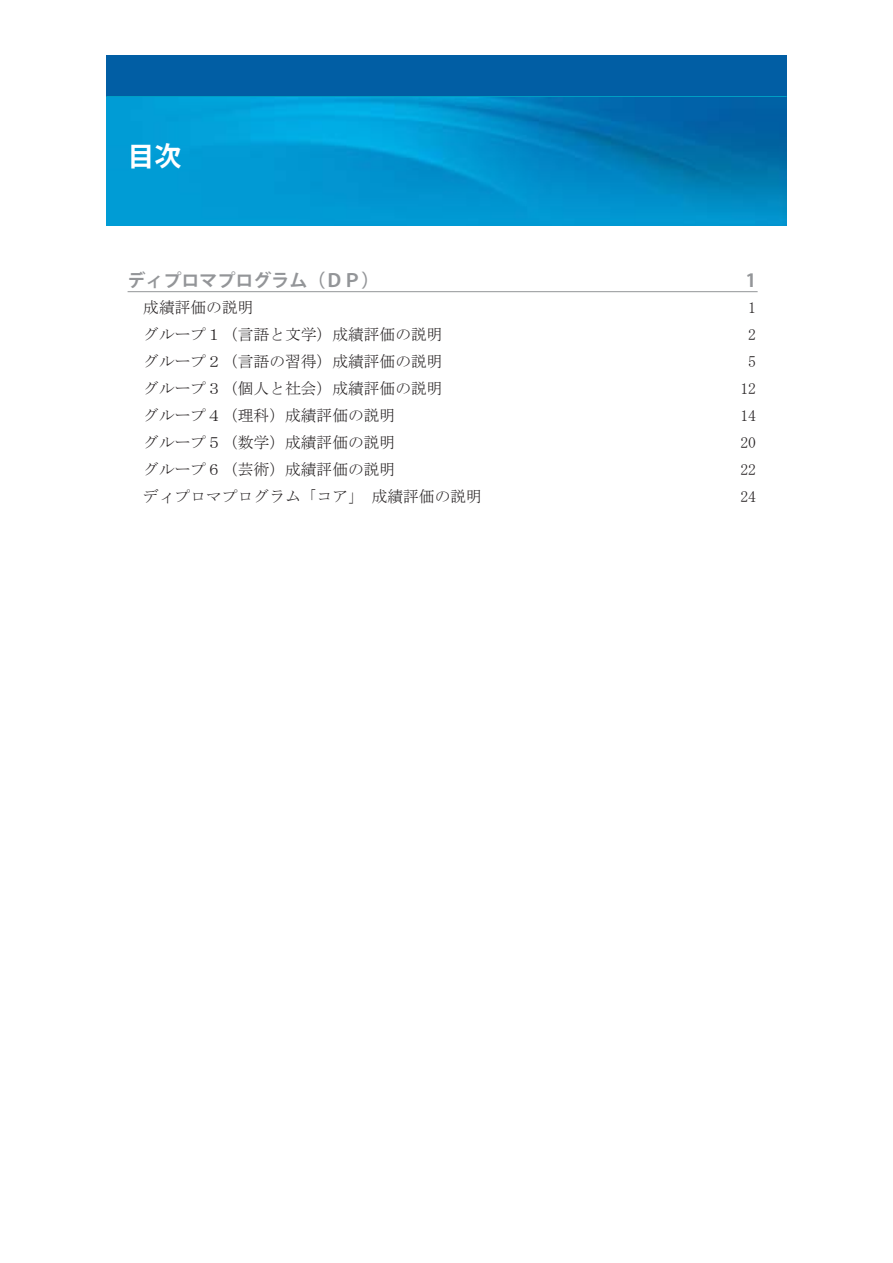
<style>
.page{position:relative;width:893px;height:1263px;background:#fff}
.page>*{position:absolute;margin:0;border:0;box-sizing:border-box;transform-origin:0 0}
.t1{font:700 27px "Koz Go Pro";color:#fff}
.t2{font:700 18px "Koz Go Pro";color:#939598}
.t3{font:15.75px "MS Mincho";color:#231f20}
</style>
<div class="page">
<div style="left:106px;top:55px;width:681px;height:43px;background:#015ea4"></div>
<hr style="left:106px;top:96px;width:681px;height:3px;background:#00bad1">
<img style="left:106px;top:98px;width:681px;height:127px">
<hr style="left:128px;top:291px;width:630px;height:1px;background:#939598">
<h1 class="t1" style="left:128px;top:139px;width:55px">目次</h1>
<p class="t2" style="left:128px;top:269px;width:253px">ディプロマプログラム（ＤＰ）</p>
<p class="t2" style="left:746px;top:269px;width:12px">1</p>
<p class="t3" style="left:143px;top:299px;width:112px">成績評価の説明</p>
<p class="t3" style="left:748px;top:299px;width:9px">1</p>
<p class="t3" style="left:143px;top:326px;width:301px">グループ１（言語と文学）成績評価の説明</p>
<p class="t3" style="left:748px;top:326px;width:9px">2</p>
<p class="t3" style="left:143px;top:353px;width:301px">グループ２（言語の習得）成績評価の説明</p>
<p class="t3" style="left:748px;top:353px;width:9px">5</p>
<p class="t3" style="left:143px;top:380px;width:301px">グループ３（個人と社会）成績評価の説明</p>
<p class="t3" style="left:740px;top:380px;width:17px">12</p>
<p class="t3" style="left:143px;top:407px;width:253px">グループ４（理科）成績評価の説明</p>
<p class="t3" style="left:740px;top:407px;width:17px">14</p>
<p class="t3" style="left:143px;top:434px;width:253px">グループ５（数学）成績評価の説明</p>
<p class="t3" style="left:740px;top:434px;width:17px">20</p>
<p class="t3" style="left:143px;top:461px;width:253px">グループ６（芸術）成績評価の説明</p>
<p class="t3" style="left:740px;top:461px;width:17px">22</p>
<p class="t3" style="left:143px;top:488px;width:340px">ディプロマプログラム「コア」　成績評価の説明</p>
<p class="t3" style="left:740px;top:488px;width:17px">24</p>
</div>
